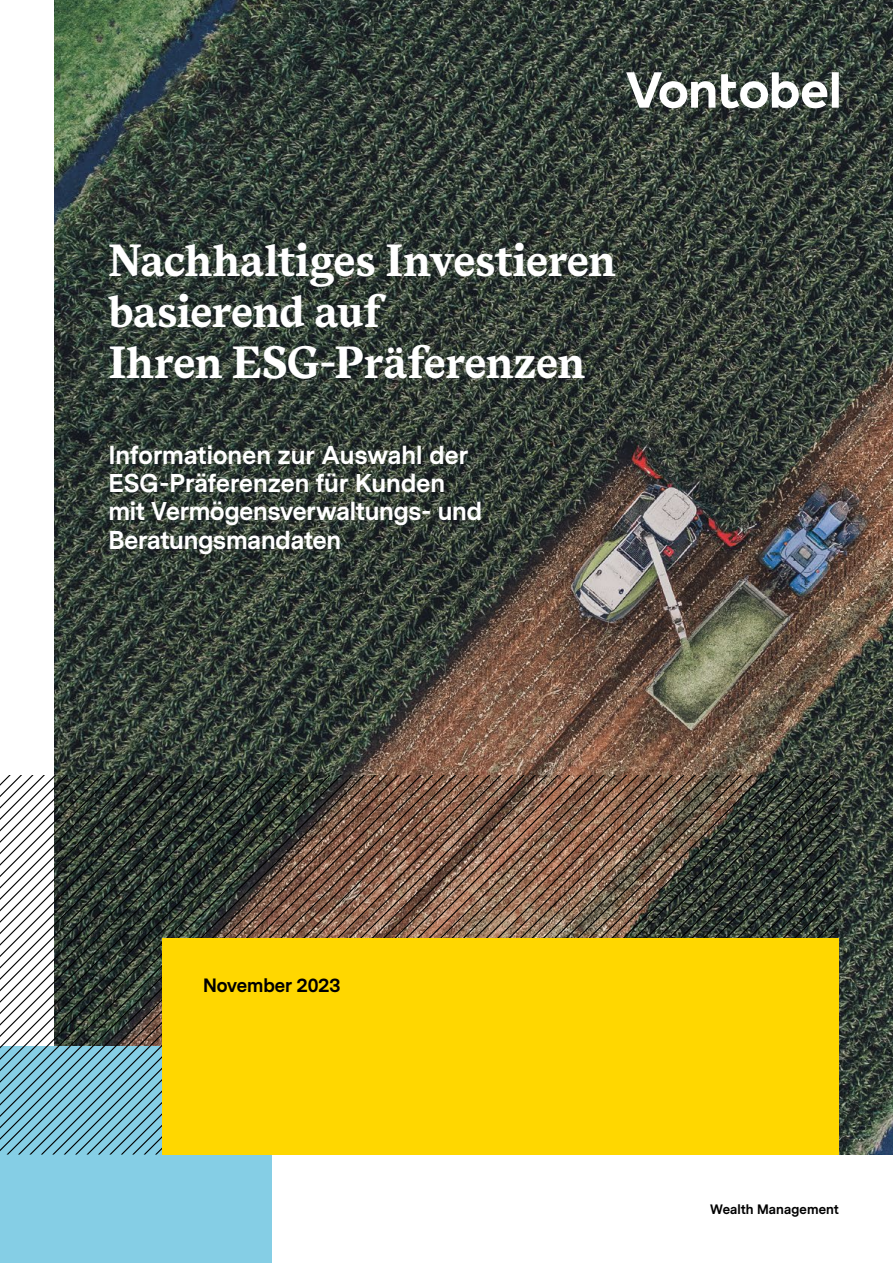
<style>
.page{position:relative;width:893px;height:1263px;background:#fff}
.page>*{position:absolute;margin:0;border:0;box-sizing:border-box;transform-origin:0 0}
.t1{font:700 42px/51px "Vontobel Serif";letter-spacing:-.015em;color:#fff}
.t2{font:700 24px/28.3px "Vontobel Sans";color:#fff}
.t3{font:700 18px "Vontobel Sans";color:#000}
.t4{font:700 12.75px "Vontobel Sans";letter-spacing:.015em;color:#000}
</style>
<div class="page">
<img style="left:54px;top:0;width:839px;height:1154px">
<div style="left:0;top:1046px;width:271px;height:217px;background:#85cee5"></div>
<img style="left:0;top:775px;width:839px;height:379px">
<div style="left:163px;top:938px;width:676px;height:216px;background:#ffd700"></div>
<svg style="left:626px;top:72px;width:213px;height:36px"></svg>
<h1 class="t1" style="left:108px;top:237px;width:509px">Nachhaltiges Investieren basierend auf<br>Ihren ESG-Präferenzen</h1>
<p class="t2" style="left:108px;top:441px;width:375px">Informationen zur Auswahl der<br>ESG-Präferenzen für Kunden mit Vermögensverwaltungs- und<br>Beratungsmandaten</p>
<p class="t3" style="left:203px;top:972px;width:139px">November 2023</p>
<p class="t4" style="left:710px;top:1200px;width:130px">Wealth Management</p>
</div>
